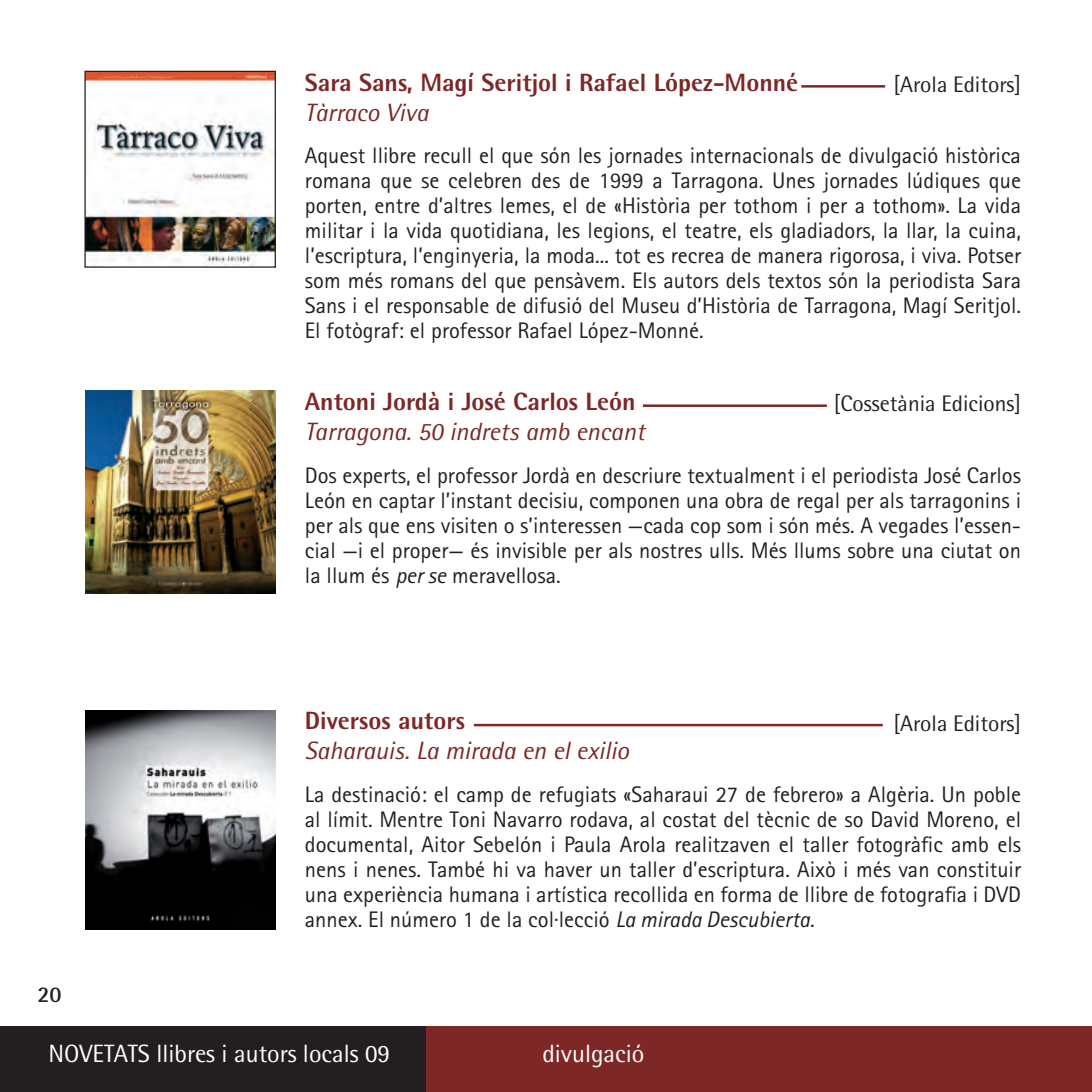
<style>
.page{position:relative;width:1092px;height:1092px;background:#fff}
.page>*{position:absolute;margin:0;border:0;box-sizing:border-box;transform-origin:0 0}
.t1{font:800 25px "Rotis Semi Sans";color:#7d2726}
.t2{font:italic 25px "Rotis Semi Sans";color:#7d2726}
.t3{font:25px "Rotis Semi Sans";color:#fff}
.t4{font:22.5px/25px "Rotis Sans Serif";color:#231f20;text-align:justify}
.t5{font:22.5px "Rotis Semi Sans";color:#231f20}
.t6{font:700 22.5px "Rotis Semi Sans";color:#231f20}
.s1{font-style:italic}
</style>
<div class="page">
<div style="left:13px;top:1026px;width:1064px;height:65px;background:#7d2726"></div>
<div style="left:0;top:1026px;width:425px;height:65px;background:#231f20"></div>
<div style="left:1077px;top:1026px;width:14px;height:65px;background:#7d2726"></div>
<img style="left:86px;top:73px;width:188px;height:193px">
<div style="left:84px;top:71px;width:192px;height:197px;border:1px solid #231f20"></div>
<hr style="left:474px;top:723px;width:408px;height:3px;background:#7d2726">
<hr style="left:643px;top:404px;width:183px;height:3px;background:#7d2726">
<hr style="left:801px;top:85px;width:84px;height:3px;background:#7d2726">
<img style="left:85px;top:391px;width:190px;height:202px">
<img style="left:85px;top:710px;width:190px;height:219px">
<p class="t1" style="left:305px;top:73px;width:495px">Sara Sans, Magí Seritjol i Rafael López-Monné</p>
<p class="t2" style="left:305px;top:103px;width:125px">Tàrraco Viva</p>
<p class="t4" style="left:305px;top:145px;width:717px">Aquest llibre recull el que són les jornades internacionals de divulgació històrica romana que se celebren des de 1999 a Tarragona. Unes jornades lúdiques que porten, entre d’altres lemes, el de «Història per tothom i per a tothom». La vida militar i la vida quotidiana, les legions, el teatre, els gladiadors, la llar, la cuina, l’escriptura, l’enginyeria, la moda... tot es recrea de manera rigorosa, i viva. Potser som més romans del que pensàvem. Els autors dels textos són la periodista Sara Sans i el responsable de difusió del Museu d’Història de Tarragona, Magí Seritjol.<br>El fotògraf: el professor Rafael López-Monné.</p>
<p class="t5" style="left:893px;top:77px;width:129px">[Arola Editors]</p>
<p class="t1" style="left:305px;top:393px;width:332px">Antoni Jordà i José Carlos León</p>
<p class="t2" style="left:305px;top:423px;width:341px">Tarragona. 50 indrets amb encant</p>
<p class="t4" style="left:305px;top:464px;width:717px">Dos experts, el professor Jordà en descriure textualment i el periodista José Carlos León en captar l’instant decisiu, componen una obra de regal per als tarragonins i per als que ens visiten o s’interessen —cada cop som i són més. A vegades l’essen&shy;cial —i el proper— és invisible per als nostres ulls. Més llums sobre una ciutat on la llum és <span class="s1">per se</span> meravellosa.</p>
<p class="t5" style="left:833px;top:396px;width:189px">[Cossetània Edicions]</p>
<p class="t6" style="left:38px;top:986px;width:26px">20</p>
<p class="t1" style="left:305px;top:712px;width:161px">Diversos autors</p>
<p class="t2" style="left:305px;top:742px;width:326px">Saharauis. La mirada en el exilio</p>
<p class="t4" style="left:305px;top:784px;width:717px">La destinació: el camp de refugiats «Saharaui 27 de febrero» a Algèria. Un poble al límit. Mentre Toni Navarro rodava, al costat del tècnic de so David Moreno, el documental, Aitor Sebelón i Paula Arola realitzaven el taller fotogràfic amb els nens i nenes. També hi va haver un taller d’escriptura. Això i més van constituir una experiència humana i artística recollida en forma de llibre de fotografia i DVD annex. El número 1 de la col·lecció <span class="s1">La mirada Descubierta</span>.</p>
<p class="t5" style="left:893px;top:715px;width:129px">[Arola Editors]</p>
<p class="t3" style="left:48px;top:1044px;width:343px">NOVETATS llibres i autors locals 09</p>
<p class="t3" style="left:542px;top:1044px;width:103px">divulgació</p>
</div>
